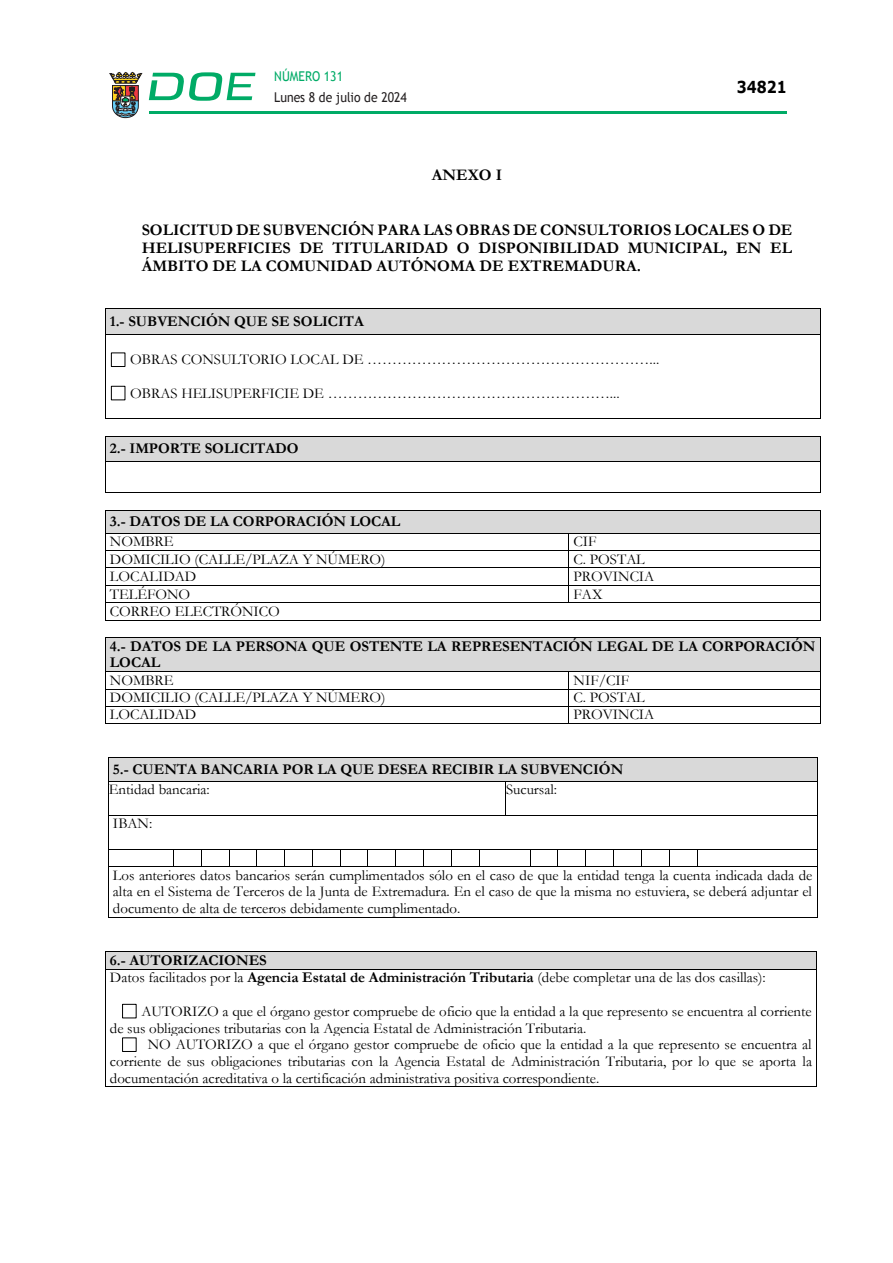
<style>
.page{position:relative;width:893px;height:1263px;background:#fff}
.page>*{position:absolute;margin:0;border:0;box-sizing:border-box;transform-origin:0 0}
.t1{font:700 16.5px "Verdana";color:#000;scale:.85 1}
.t2{font:700 16.2px/18.1px "Garamond";color:#000;text-align:justify}
.t3{font:14.85px/16.6px "Garamond";color:#000;text-align:justify}
.t4{font:700 14.85px/20.2px "Garamond";color:#000}
.t5{font:13.5px "Trebuchet MS";color:#231f20;scale:.9 1}
.t6{font:13.5px "Trebuchet MS";color:#00ab67;scale:.9 1}
.s1{font-weight:400}
</style>
<div class="page">
<hr style="left:149px;top:111px;width:638px;height:3px;background:#00ab66">
<svg style="left:109px;top:72px;width:33px;height:46px"></svg>
<svg style="left:149px;top:72px;width:106px;height:29px"></svg>
<div style="left:106px;top:309px;width:714px;height:25px;background:#d9d9d9"></div>
<hr style="left:105px;top:309px;width:715px;height:1px;background:#000">
<div style="left:111px;top:352px;width:14px;height:15px;border:1px solid #000"></div>
<div style="left:111px;top:386px;width:14px;height:14px;border:1px solid #000"></div>
<svg style="left:105px;top:310px;width:1px;height:24px"></svg>
<hr style="left:105px;top:334px;width:715px;height:1px;background:#000">
<svg style="left:820px;top:309px;width:1px;height:26px"></svg>
<hr style="left:105px;top:335px;width:1px;height:83px;background:#000">
<hr style="left:105px;top:418px;width:715px;height:1px;background:#000">
<hr style="left:820px;top:335px;width:1px;height:83px;background:#000">
<div style="left:106px;top:436px;width:714px;height:25px;background:#d9d9d9"></div>
<hr style="left:105px;top:436px;width:715px;height:1px;background:#000">
<svg style="left:105px;top:437px;width:1px;height:24px"></svg>
<hr style="left:105px;top:461px;width:715px;height:1px;background:#000">
<svg style="left:820px;top:436px;width:1px;height:26px"></svg>
<hr style="left:105px;top:462px;width:1px;height:30px;background:#000">
<hr style="left:105px;top:492px;width:715px;height:1px;background:#000">
<hr style="left:820px;top:462px;width:1px;height:30px;background:#000">
<div style="left:106px;top:510px;width:714px;height:23px;background:#d9d9d9"></div>
<hr style="left:105px;top:510px;width:715px;height:1px;background:#000">
<hr style="left:105px;top:533px;width:463px;height:1px;background:#000">
<hr style="left:569px;top:533px;width:251px;height:1px;background:#000">
<hr style="left:105px;top:550px;width:463px;height:1px;background:#000">
<hr style="left:569px;top:550px;width:251px;height:1px;background:#000">
<hr style="left:105px;top:568px;width:463px;height:1px;background:#000">
<hr style="left:569px;top:568px;width:251px;height:1px;background:#000">
<hr style="left:105px;top:585px;width:463px;height:1px;background:#000">
<hr style="left:569px;top:585px;width:251px;height:1px;background:#000">
<hr style="left:105px;top:602px;width:463px;height:1px;background:#000">
<svg style="left:568px;top:533px;width:1px;height:70px"></svg>
<hr style="left:569px;top:602px;width:251px;height:1px;background:#000">
<svg style="left:105px;top:511px;width:1px;height:109px"></svg>
<hr style="left:105px;top:620px;width:715px;height:1px;background:#000">
<svg style="left:820px;top:510px;width:1px;height:111px"></svg>
<div style="left:110px;top:638px;width:705px;height:17px;background:#d9d9d9"></div>
<div style="left:110px;top:655px;width:705px;height:16px;background:#d9d9d9"></div>
<hr style="left:105px;top:637px;width:715px;height:1px;background:#000">
<hr style="left:105px;top:638px;width:1px;height:33px;background:#000">
<hr style="left:820px;top:638px;width:1px;height:33px;background:#000">
<hr style="left:105px;top:671px;width:463px;height:1px;background:#000">
<hr style="left:569px;top:671px;width:251px;height:1px;background:#000">
<hr style="left:105px;top:689px;width:463px;height:1px;background:#000">
<hr style="left:569px;top:689px;width:251px;height:1px;background:#000">
<hr style="left:105px;top:706px;width:463px;height:1px;background:#000">
<hr style="left:569px;top:706px;width:251px;height:1px;background:#000">
<svg style="left:105px;top:672px;width:1px;height:51px"></svg>
<hr style="left:105px;top:723px;width:463px;height:1px;background:#000">
<svg style="left:568px;top:671px;width:1px;height:53px"></svg>
<hr style="left:569px;top:723px;width:251px;height:1px;background:#000">
<svg style="left:820px;top:671px;width:1px;height:53px"></svg>
<div style="left:108px;top:758px;width:709px;height:23px;background:#d9d9d9"></div>
<hr style="left:108px;top:757px;width:709px;height:1px;background:#000">
<svg style="left:108px;top:758px;width:1px;height:23px"></svg>
<hr style="left:108px;top:781px;width:397px;height:1px;background:#000">
<hr style="left:505px;top:781px;width:312px;height:1px;background:#000">
<svg style="left:817px;top:757px;width:1px;height:24px"></svg>
<hr style="left:108px;top:781px;width:1px;height:34px;background:#000">
<hr style="left:505px;top:781px;width:1px;height:34px;background:#000">
<hr style="left:817px;top:781px;width:1px;height:34px;background:#000">
<hr style="left:108px;top:815px;width:397px;height:1px;background:#000">
<hr style="left:505px;top:815px;width:312px;height:1px;background:#000">
<hr style="left:108px;top:815px;width:1px;height:34px;background:#000">
<hr style="left:817px;top:815px;width:1px;height:34px;background:#000">
<hr style="left:108px;top:849px;width:65px;height:1px;background:#000">
<hr style="left:479px;top:849px;width:51px;height:1px;background:#000">
<hr style="left:697px;top:849px;width:120px;height:1px;background:#000">
<svg style="left:108px;top:850px;width:1px;height:16px"></svg>
<hr style="left:108px;top:866px;width:65px;height:1px;background:#000">
<svg style="left:173px;top:849px;width:307px;height:18px"></svg>
<hr style="left:479px;top:866px;width:51px;height:1px;background:#000">
<svg style="left:530px;top:849px;width:167px;height:18px"></svg>
<hr style="left:697px;top:866px;width:120px;height:1px;background:#000">
<svg style="left:817px;top:849px;width:1px;height:18px"></svg>
<hr style="left:108px;top:867px;width:1px;height:50px;background:#000">
<hr style="left:108px;top:917px;width:709px;height:1px;background:#000">
<hr style="left:817px;top:867px;width:1px;height:50px;background:#000">
<div style="left:110px;top:952px;width:702px;height:17px;background:#d9d9d9"></div>
<hr style="left:105px;top:951px;width:711px;height:1px;background:#000">
<div style="left:122px;top:1004px;width:15px;height:14px;border:1px solid #000"></div>
<div style="left:122px;top:1037px;width:15px;height:15px;border:1px solid #000"></div>
<svg style="left:105px;top:952px;width:1px;height:17px"></svg>
<hr style="left:105px;top:969px;width:711px;height:1px;background:#000">
<svg style="left:816px;top:951px;width:1px;height:18px"></svg>
<hr style="left:105px;top:969px;width:1px;height:117px;background:#000">
<hr style="left:105px;top:1086px;width:711px;height:1px;background:#000">
<hr style="left:816px;top:969px;width:1px;height:117px;background:#000">
<p class="t6" style="left:274px;top:68px;width:78px">NÚMERO 131</p>
<p class="t5" style="left:274px;top:89px;width:149px">Lunes 8 de julio de 2024</p>
<p class="t2" style="left:432px;top:166px;width:72px">ANEXO I</p>
<p class="t1" style="left:737px;top:76px;width:60px">34821</p>
<p class="t2" style="left:142px;top:220px;width:652px">SOLICITUD DE SUBVENCIÓN PARA LAS OBRAS DE CONSULTORIOS LOCALES O DE HELISUPERFICIES DE TITULARIDAD O DISPONIBILIDAD MUNICIPAL, EN EL ÁMBITO DE LA COMUNIDAD AUTÓNOMA DE EXTREMADURA.</p>
<p class="t4" style="left:110px;top:311px;width:255px">1.- SUBVENCIÓN QUE SE SOLICITA</p>
<p class="t3" style="left:130px;top:351px;width:530px">OBRAS CONSULTORIO LOCAL DE …………………………………………………...</p>
<p class="t3" style="left:130px;top:384px;width:491px">OBRAS HELISUPERFICIE DE …………………………………………………...</p>
<p class="t4" style="left:110px;top:438px;width:190px">2.- IMPORTE SOLICITADO</p>
<p class="t4" style="left:110px;top:511px;width:292px">3.- DATOS DE LA CORPORACIÓN LOCAL<br><span class="s1">NOMBRE</span></p>
<p class="t3" style="left:573px;top:533px;width:25px">CIF</p>
<p class="t3" style="left:110px;top:550px;width:277px">DOMICILIO (CALLE/PLAZA Y NÚMERO)</p>
<p class="t3" style="left:573px;top:550px;width:73px">C. POSTAL</p>
<p class="t3" style="left:110px;top:568px;width:88px">LOCALIDAD</p>
<p class="t3" style="left:573px;top:568px;width:82px">PROVINCIA</p>
<p class="t3" style="left:110px;top:585px;width:82px">TELÉFONO</p>
<p class="t3" style="left:573px;top:585px;width:30px">FAX</p>
<p class="t3" style="left:110px;top:602px;width:171px">CORREO ELECTRÓNICO</p>
<p class="t4" style="left:110px;top:637px;width:707px;line-height:17.1px">4.- DATOS DE LA PERSONA QUE OSTENTE LA REPRESENTACIÓN LEGAL DE LA CORPORACIÓN<br>LOCAL<br><span class="s1">NOMBRE</span></p>
<p class="t3" style="left:573px;top:671px;width:57px">NIF/CIF</p>
<p class="t3" style="left:110px;top:689px;width:277px">DOMICILIO (CALLE/PLAZA Y NÚMERO)</p>
<p class="t3" style="left:573px;top:689px;width:73px">C. POSTAL</p>
<p class="t3" style="left:110px;top:706px;width:88px">LOCALIDAD</p>
<p class="t3" style="left:573px;top:706px;width:82px">PROVINCIA</p>
<p class="t4" style="left:109px;top:759px;width:516px">5.- CUENTA BANCARIA POR LA QUE DESEA RECIBIR LA SUBVENCIÓN<br><span class="s1">Entidad bancaria:</span></p>
<p class="t3" style="left:506px;top:781px;width:53px">Sucursal:</p>
<p class="t3" style="left:113px;top:815px;width:41px">IBAN:</p>
<p class="t3" style="left:113px;top:866px;width:701px">Los anteriores datos bancarios serán cumplimentados sólo en el caso de que la entidad tenga la cuenta indicada dada de alta en el Sistema de Terceros de la Junta de Extremadura. En el caso de que la misma no estuviera, se deberá adjuntar el documento de alta de terceros debidamente cumplimentado.</p>
<p class="t4" style="left:110px;top:952px;width:657px;line-height:17.4px">6.- AUTORIZACIONES<br><span class="s1">Datos facilitados por la</span> Agencia Estatal de Administración Tributaria <span class="s1">(debe completar una de las dos casillas):</span></p>
<p class="t3" style="left:141px;top:1002px;width:672px">AUTORIZO a que el órgano gestor compruebe de oficio que la entidad a la que represento se encuentra al corriente</p>
<p class="t3" style="left:110px;top:1019px;width:478px">de sus obligaciones tributarias con la Agencia Estatal de Administración Tributaria.</p>
<p class="t3" style="left:148px;top:1036px;width:665px">NO AUTORIZO a que el órgano gestor compruebe de oficio que la entidad a la que represento se encuentra al</p>
<p class="t3" style="left:110px;top:1052px;width:704px">corriente de sus obligaciones tributarias con la Agencia Estatal de Administración Tributaria, por lo que se aporta la</p>
<p class="t3" style="left:110px;top:1069px;width:491px">documentación acreditativa o la certificación administrativa positiva correspondiente.</p>
</div>
